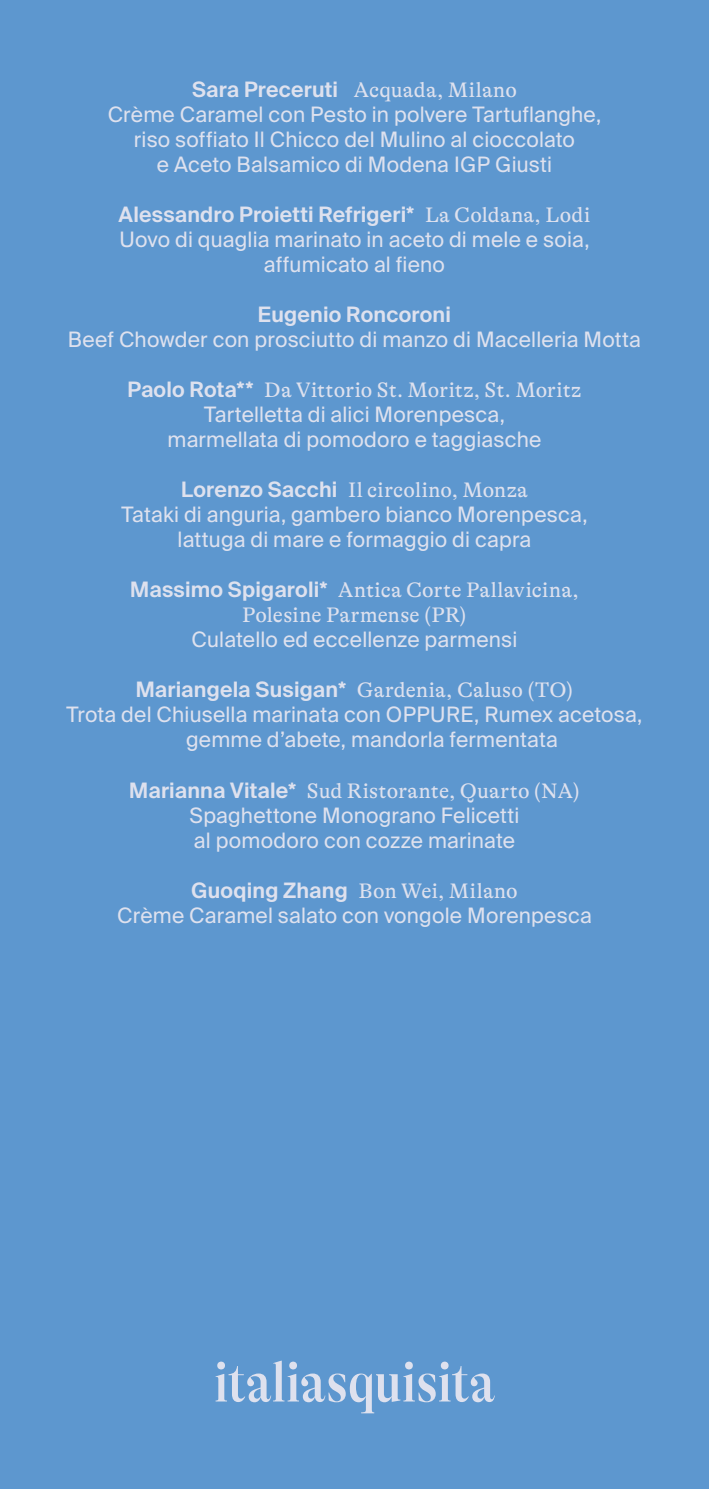
<style>
.page{position:relative;width:709px;height:1489px;background:#fff}
.page>*{position:absolute;margin:0;border:0;box-sizing:border-box;transform-origin:0 0}
.t1{font:500 condensed 57.5px "GT Alpina Fine";letter-spacing:-.005em;color:#dee1ee}
.t2{font:21.25px/25px "Suisse Intl";letter-spacing:.01em;color:#dee1ee;text-align:center}
.t3{font:21.25px/25px "GT Alpina";letter-spacing:.01em;color:#dee1ee;text-align:center}
.t4{font:600 21.25px "Suisse Intl";letter-spacing:.01em;color:#dee1ee}
.s1{font-family:"Suisse Intl";font-weight:600}
.s2{font-weight:600}
.s3{font-family:"GT Alpina"}
</style>
<div class="page">
<div style="left:0;top:0;width:709px;height:1488px;background:#5d97cf"></div>
<p class="t3" style="left:192px;top:78px;width:326px"><span class="s1">Sara Preceruti</span> Acquada, Milano</p>
<p class="t2" style="left:108px;top:102px;width:495px">Crème Caramel con Pesto in polvere Tartuflanghe, riso soffiato Il Chicco del Mulino al cioccolato<br>e Aceto Balsamico di Modena IGP Giusti</p>
<p class="t2" style="left:118px;top:202px;width:473px"><span class="s2">Alessandro Proietti Refrigeri*</span> <span class="s3">La Coldana, Lodi<br></span>Uovo di quaglia marinato in aceto di mele e soia, affumicato al fieno</p>
<p class="t4" style="left:258px;top:302px;width:194px">Eugenio Roncoroni</p>
<p class="t2" style="left:68px;top:327px;width:574px">Beef Chowder con prosciutto di manzo di Macelleria Motta</p>
<p class="t3" style="left:127px;top:378px;width:455px"><span class="s1">Paolo Rota**</span> Da Vittorio St. Moritz, St. Moritz</p>
<p class="t2" style="left:168px;top:402px;width:375px">Tartelletta di alici Morenpesca, marmellata di pomodoro e taggiasche</p>
<p class="t3" style="left:181px;top:478px;width:348px"><span class="s1">Lorenzo Sacchi</span> Il circolino, Monza</p>
<p class="t2" style="left:121px;top:502px;width:467px">Tataki di anguria, gambero bianco Morenpesca, lattuga di mare e formaggio di capra</p>
<p class="t3" style="left:130px;top:578px;width:450px"><span class="s1">Massimo Spigaroli*</span> Antica Corte Pallavicina,<br>Polesine Parmense (PR)</p>
<p class="t2" style="left:191px;top:627px;width:327px">Culatello ed eccellenze parmensi</p>
<p class="t3" style="left:136px;top:678px;width:439px"><span class="s1">Mariangela Susigan*</span> Gardenia, Caluso (TO)</p>
<p class="t2" style="left:186px;top:702px;width:458px;text-align:left;text-indent:-120px">Trota del Chiusella marinata con OPPURE, Rumex acetosa, gemme d’abete, mandorla fermentata</p>
<p class="t3" style="left:129px;top:778px;width:452px"><span class="s1">Marianna Vitale*</span> Sud Ristorante, Quarto (NA)</p>
<p class="t2" style="left:189px;top:802px;width:331px;text-align:left">Spaghettone Monograno Felicetti al pomodoro con cozze marinate</p>
<p class="t3" style="left:191px;top:878px;width:328px"><span class="s1">Guoqing Zhang</span> Bon Wei, Milano</p>
<p class="t2" style="left:117px;top:902px;width:476px">Crème Caramel salato con vongole Morenpesca</p>
<h1 class="t1" style="left:214px;top:1349px;width:282px">italiasquisita</h1>
</div>
